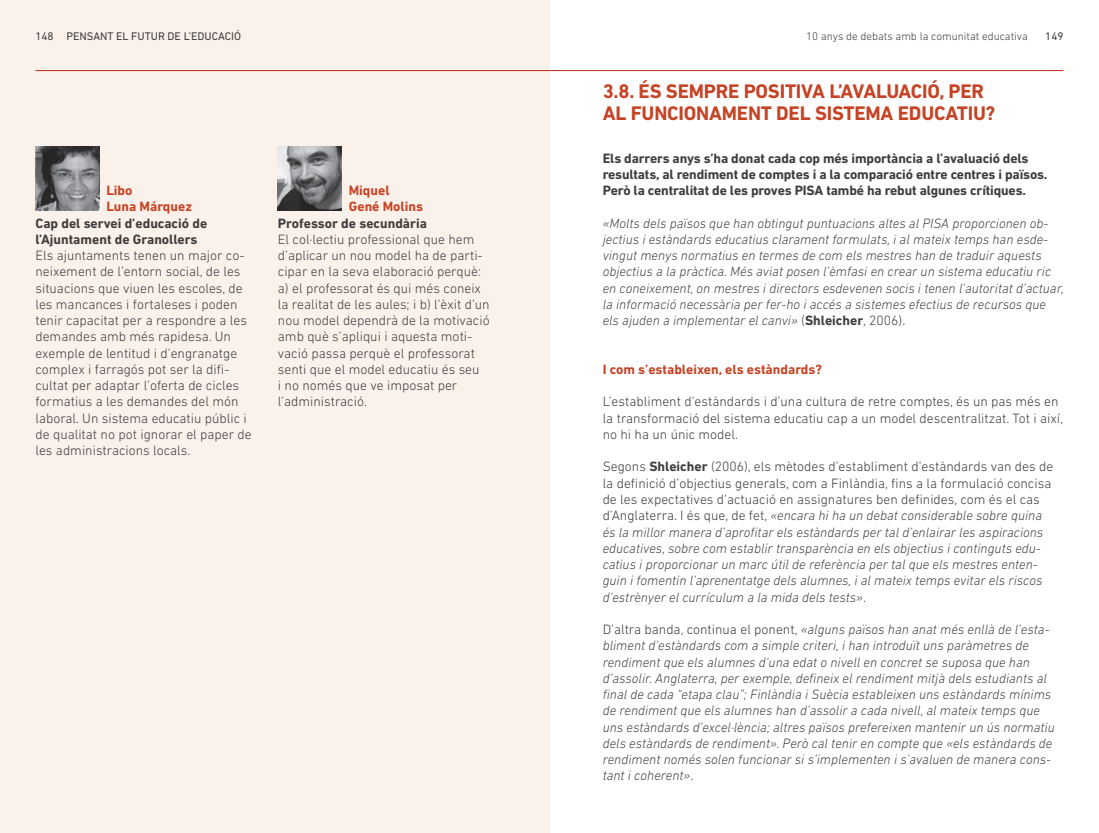
<style>
.page{position:relative;width:1099px;height:833px;background:#fff}
.page>*{position:absolute;margin:0;border:0;box-sizing:border-box;transform-origin:0 0}
.t1{font:700 20px "DIN Next LT Pro";color:#c54425}
.t2{font:italic 300 13.75px/16.2px "DIN Next LT Pro";color:#3e3e3f}
.t3{font:300 13.75px/16.2px "DIN Next LT Pro";color:#3e3e3f}
.t4{font:700 13.75px/16.2px "DIN Next LT Pro";letter-spacing:-.01em;color:#3e3e3f}
.t5{font:700 13.75px/16.2px "DIN Next LT Pro";color:#c54425}
.t6{font:300 11.25px "DIN Next LT Pro";color:#3e3e3f}
.t7{font:11.25px "DIN Next LT Pro";color:#3e3e3f}
.s1{font-style:normal}
.s2{font-weight:700;font-style:normal}
</style>
<div class="page">
<div style="left:0;top:0;width:549px;height:833px;background:#fbf1eb"></div>
<img style="left:35px;top:146px;width:64px;height:64px">
<img style="left:278px;top:146px;width:64px;height:64px">
<hr style="left:35px;top:70px;width:1028px;height:1px;background:#c02d19">
<p class="t7" style="left:35px;top:30px;width:207px">148 PENSANT EL FUTUR DE L’EDUCACIÓ</p>
<p class="t6" style="left:806px;top:30px;width:223px">10 anys de debats amb la comunitat educativa</p>
<p class="t7" style="left:1045px;top:30px;width:20px">149</p>
<p class="t5" style="left:106px;top:182px;width:87px">Libo<br>Luna Márquez</p>
<p class="t4" style="left:35px;top:215px;width:173px">Cap del servei d’educació de l’Ajuntament de Granollers</p>
<p class="t3" style="left:35px;top:247px;width:218px">Els ajuntaments tenen un major co&shy;neixement de l’entorn social, de les situacions que viuen les escoles, de les mancances i fortaleses i poden tenir capacitat per a respondre a les demandes amb més rapidesa. Un exemple de lentitud i d’engranatge complex i farragós pot ser la difi&shy;cultat per adaptar l’oferta de cicles formatius a les demandes del món laboral. Un sistema educatiu públic i de qualitat no pot ignorar el paper de les administracions locals.</p>
<p class="t5" style="left:349px;top:182px;width:76px">Miquel<br>Gené Molins</p>
<p class="t4" style="left:278px;top:215px;width:151px">Professor de secundària</p>
<p class="t3" style="left:278px;top:231px;width:213px">El col·lectiu professional que hem d’aplicar un nou model ha de parti&shy;cipar en la seva elaboració perquè: a) el professorat és qui més coneix la realitat de les aules; i b) l’èxit d’un nou model dependrà de la motivació amb què s’apliqui i aquesta moti&shy;vació passa perquè el professorat senti que el model educatiu és seu<br>i no només que ve imposat per l’administració.</p>
<h1 class="t1" style="left:602px;top:79px;width:77px">3.8. És sempre</h1>
<h1 class="t1" style="left:743px;top:79px;width:11px">positiva</h1>
<h1 class="t1" style="left:829px;top:79px;width:24px">l’avaluació</h1>
<h1 class="t1" style="left:939px;top:79px;width:22px">, per</h1>
<h1 class="t1" style="left:602px;top:102px;width:41px">al funcionament</h1>
<h1 class="t1" style="left:776px;top:102px;width:12px">del</h1>
<h1 class="t1" style="left:815px;top:102px;width:13px">sistema</h1>
<h1 class="t1" style="left:897px;top:102px;width:12px">educatiu</h1>
<h1 class="t1" style="left:985px;top:102px;width:11px">?</h1>
<p class="t4" style="left:602px;top:150px;width:446px">Els darrers anys s’ha donat cada cop més importància a l’avaluació dels resultats, al rendiment de comptes i a la comparació entre centres i països.<br>Però la centralitat de les proves PISA també ha rebut algunes crítiques.</p>
<p class="t2" style="left:602px;top:215px;width:463px">«Molts dels països que han obtingut puntuacions altes al PISA proporcionen ob&shy;jectius i estàndards educatius clarament formulats, i al mateix temps han esde&shy;vingut menys normatius en termes de com els mestres han de traduir aquests objectius a la pràctica. Més aviat posen l’èmfasi en crear un sistema educatiu ric en coneixement, on mestres i directors esdevenen socis i tenen l’autoritat d’actuar, la informació necessària per fer-ho i accés a sistemes efectius de recursos que els ajuden a implementar el canvi» <span class="s1">(</span><span class="s2">Shleicher</span><span class="s1">, 2006).</span></p>
<p class="t5" style="left:602px;top:361px;width:221px">I com s’estableixen, els estàndards?</p>
<p class="t3" style="left:602px;top:393px;width:462px">L’establiment d’estàndards i d’una cultura de retre comptes, és un pas més en la transformació del sistema educatiu cap a un model descentralitzat. Tot i així, no hi ha un únic model.</p>
<p class="t2" style="left:602px;top:458px;width:452px"><span class="s1">Segons</span> <span class="s2">Shleicher</span> <span class="s1">(2006), els mètodes d’establiment d’estàndards van des de la definició d’objectius generals, com a Finlàndia, fins a la formulació concisa de les expectatives d’actuació en assignatures ben definides, com és el cas d’Anglaterra. I és que, de fet,</span> «encara hi ha un debat considerable sobre quina és la millor manera d’aprofitar els estàndards per tal d’enlairar les aspiracions educatives, sobre com establir transparència en els objectius i continguts edu&shy;catius i proporcionar un marc útil de referència per tal que els mestres enten&shy;guin i fomentin l’aprenentatge dels alumnes, i al mateix temps evitar els riscos d’estrènyer el currículum a la mida dels tests»<span class="s1">.</span></p>
<p class="t2" style="left:602px;top:621px;width:453px"><span class="s1">D’altra banda, continua el ponent,</span> «alguns països han anat més enllà de l’esta&shy;bliment d’estàndards com a simple criteri, i han introduït uns paràmetres de rendiment que els alumnes d’una edat o nivell en concret se suposa que han d’assolir. Anglaterra, per exemple, defineix el rendiment mitjà dels estudiants al final de cada “etapa clau”; Finlàndia i Suècia estableixen uns estàndards mínims de rendiment que els alumnes han d’assolir a cada nivell, al mateix temps que uns estàndards d’excel·lència; altres països prefereixen mantenir un ús normatiu dels estàndards de rendiment». Però cal tenir en compte que «els estàndards de rendiment només solen funcionar si s’implementen i s’avaluen de manera cons&shy;tant i coherent»<span class="s1">.</span></p>
</div>
